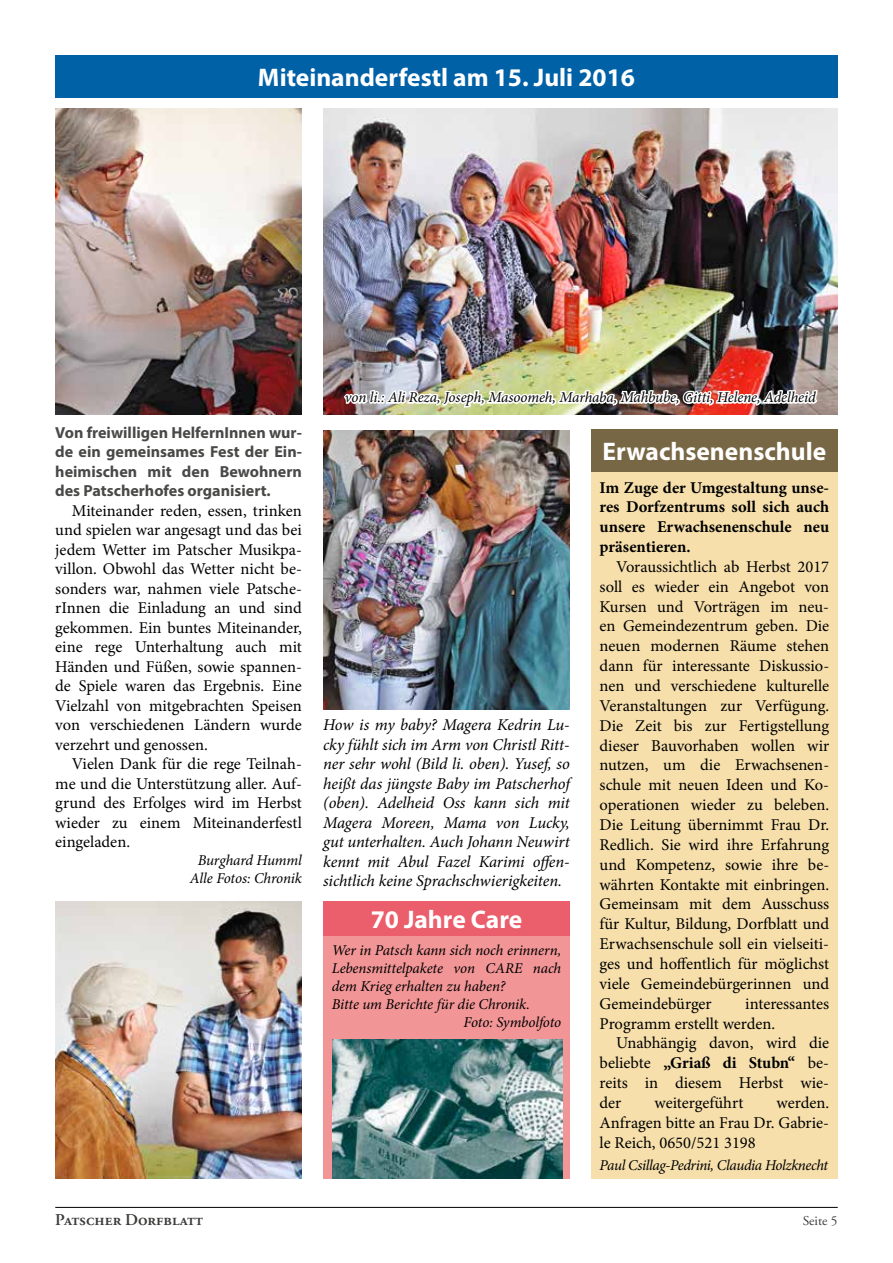
<style>
.page{position:relative;width:893px;height:1263px;background:#fff}
.page>*{position:absolute;margin:0;border:0;box-sizing:border-box;transform-origin:0 0}
.t1{font:700 25.5px "Myriad Pro";color:#fff}
.t2{font:16.5px/19.8px "Minion Pro";color:#000;text-align:justify}
.t3{font:italic 16.5px/19.5px "Minion Pro";letter-spacing:-.01em;color:#000;text-align:justify}
.t4{font:700 16.5px/19.8px "Minion Pro";color:#000;text-align:justify}
.t5{font:600 16.5px "Adobe Garamond Pro";color:#3b3b3a}
.t6{font:700 16.05px/19.5px "Myriad Pro";color:#494948;text-align:justify}
.t7{font:italic 15px/18px "Minion Pro";letter-spacing:-.01em;color:#000;text-align:center}
.t8{font:italic 15px "Minion Pro";letter-spacing:-.03em;color:#000}
.t9{font:13.5px "Adobe Garamond Pro";color:#3b3b3a}
.s1{font-weight:700}
</style>
<div class="page">
<hr style="left:55px;top:1207px;width:783px;height:1px;background:#000">
<div style="left:55px;top:55px;width:783px;height:43px;background:#0061a7"></div>
<img style="left:55px;top:108px;width:247px;height:307px">
<img style="left:323px;top:108px;width:515px;height:307px">
<img style="left:323px;top:431px;width:247px;height:279px">
<img style="left:55px;top:901px;width:247px;height:278px">
<div style="left:591px;top:472px;width:247px;height:707px;background:#f6dfab"></div>
<div style="left:591px;top:429px;width:247px;height:43px;background:#786744"></div>
<div style="left:323px;top:935px;width:247px;height:244px;background:#f29596"></div>
<div style="left:323px;top:901px;width:247px;height:34px;background:#eb5e6b"></div>
<img style="left:332px;top:1040px;width:230px;height:139px">
<img style="left:342px;top:355px;width:478px;height:55px">
<h1 class="t1" style="left:258px;top:61px;width:379px">Miteinanderfestl am 15. Juli 2016</h1>
<p class="t6" style="left:55px;top:422px;width:248px">Von freiwilligen HelfernInnen wur&shy;de ein gemeinsames Fest der Ein&shy;heimischen mit den Bewohnern des Patscherhofes organisiert.</p>
<p class="t2" style="left:55px;top:501px;width:248px;text-indent:16px">Miteinander reden, essen, trinken und spielen war angesagt und das bei jedem Wetter im Patscher Musikpa&shy;villon. Obwohl das Wetter nicht be&shy;sonders war, nahmen viele Patsche&shy;rInnen die Einladung an und sind gekommen. Ein buntes Miteinander, eine rege Unterhaltung auch mit Händen und Füßen, sowie spannen&shy;de Spiele waren das Ergebnis. Eine Vielzahl von mitgebrachten Speisen von verschiedenen Ländern wurde verzehrt und genossen.</p>
<p class="t2" style="left:55px;top:754px;width:248px;text-indent:16px">Vielen Dank für die rege Teilnah&shy;me und die Unterstützung aller. Auf&shy;grund des Erfolges wird im Herbst wieder zu einem Miteinanderfestl eingeladen.</p>
<p class="t7" style="left:190px;top:851px;width:113px">Burghard Humml<br>Alle Fotos: Chronik</p>
<p class="t7" style="left:345px;top:388px;width:472px">von li.: Ali Reza, Joseph, Masoomeh, Marhaba, Mahbube, Gitti, Helene, Adelheid</p>
<p class="t3" style="left:323px;top:715px;width:248px">How is my baby? Magera Kedrin Lu&shy;cky fühlt sich im Arm von Christl Ritt&shy;ner sehr wohl (Bild li. oben). Yusef, so heißt das jüngste Baby im Patscherhof (oben). Adelheid Oss kann sich mit Magera Moreen, Mama von Lucky, gut unterhalten. Auch Johann Neuwirt kennt mit Abul Fazel Karimi offen&shy;sichtlich keine Sprachschwierigkeiten.</p>
<h1 class="t1" style="left:371px;top:903px;width:153px">70 Jahre Care</h1>
<p class="t7" style="left:332px;top:941px;width:231px">Wer in Patsch kann sich noch erinnern,</p>
<p class="t7" style="left:332px;top:959px;width:231px">Lebensmittelpakete von CARE nach</p>
<p class="t7" style="left:332px;top:977px;width:175px">dem Krieg erhalten zu haben?</p>
<p class="t7" style="left:332px;top:995px;width:200px">Bitte um Berichte für die Chronik.</p>
<p class="t7" style="left:464px;top:1013px;width:99px">Foto: Symbolfoto</p>
<h1 class="t1" style="left:603px;top:435px;width:225px">Erwachsenenschule</h1>
<p class="t4" style="left:600px;top:477px;width:231px">Im Zuge der Umgestaltung unse&shy;res Dorfzentrums soll sich auch unsere Erwachsenenschule neu präsentieren.</p>
<p class="t2" style="left:600px;top:557px;width:231px;text-indent:16px">Voraussichtlich ab Herbst 2017 soll es wieder ein Angebot von Kursen und Vorträgen im neu&shy;en Gemeindezentrum geben. Die neuen modernen Räume stehen dann für interessante Diskussio&shy;nen und verschiedene kulturelle Veranstaltungen zur Verfügung.<br>Die Zeit bis zur Fertigstellung dieser Bauvorhaben wollen wir nutzen, um die Erwachsenen&shy;schule mit neuen Ideen und Ko&shy;operationen wieder zu beleben.<br>Die Leitung übernimmt Frau Dr.<br>Redlich. Sie wird ihre Erfahrung und Kompetenz, sowie ihre be&shy;währten Kontakte mit einbringen.<br>Gemeinsam mit dem Ausschuss für Kultur, Bildung, Dorfblatt und Erwachsenschule soll ein vielseiti&shy;ges und hoffentlich für möglichst viele Gemeindebürgerinnen und Gemeindebürger</p>
<p class="t2" style="left:600px;top:993px;width:231px;text-indent:146px">interessantes<br>Programm erstellt werden.</p>
<p class="t2" style="left:600px;top:1033px;width:231px;text-indent:17px">Unabhängig davon, wird die beliebte <span class="s1">„Griaß di Stubn“</span> be&shy;reits in diesem Herbst wie&shy;der</p>
<p class="t2" style="left:600px;top:1093px;width:231px;text-indent:177px">werden.<br>Anfragen bitte an Frau Dr. Gabrie&shy;le Reich, 0650/521 3198</p>
<p class="t8" style="left:600px;top:1155px;width:230px">Paul Csillag-Pedrini, Claudia Holzknecht</p>
<p class="t2" style="left:654px;top:1093px;width:90px">weitergeführt</p>
<p class="t5" style="left:55px;top:1210px;width:149px">Patscher Dorfblatt</p>
<p class="t9" style="left:803px;top:1212px;width:36px">Seite 5</p>
</div>
